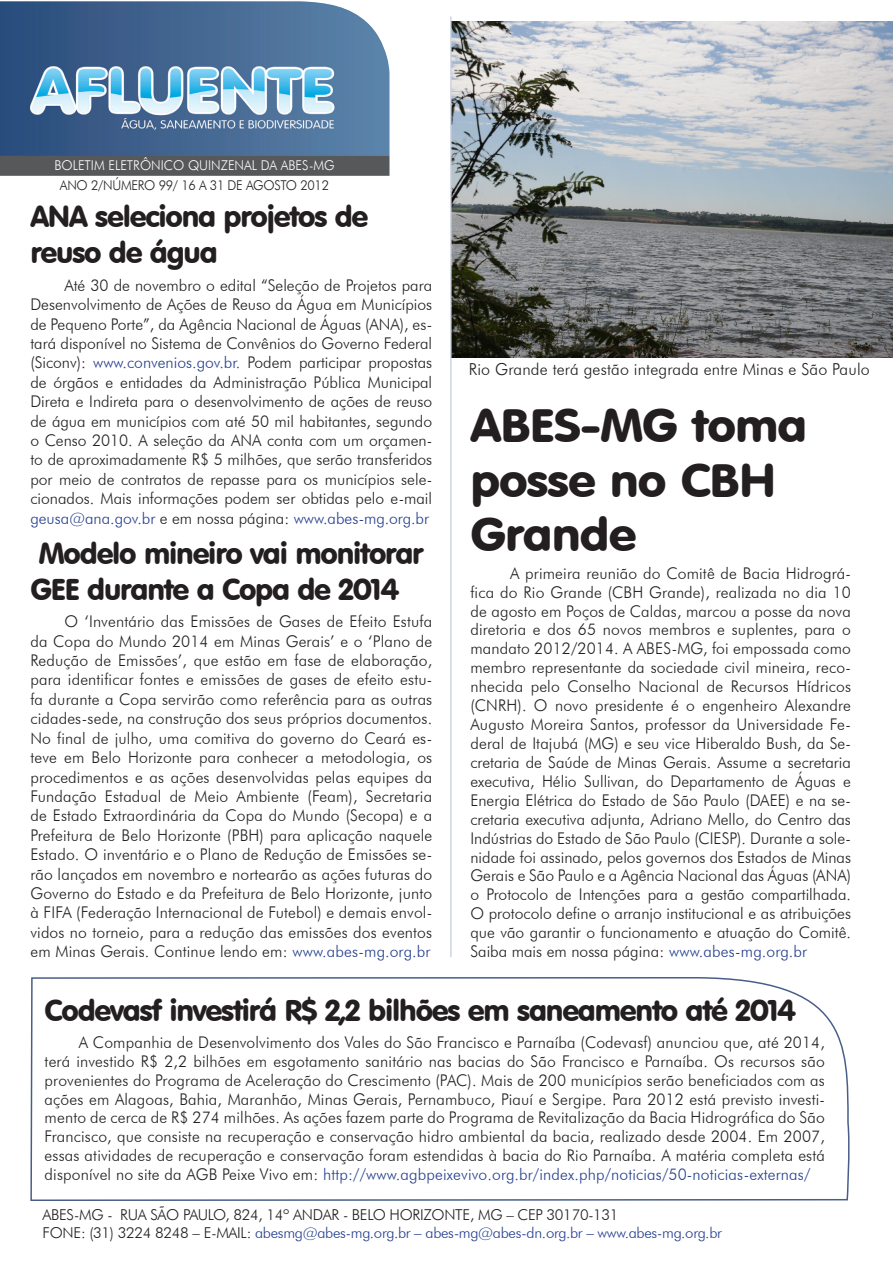
<style>
.page{position:relative;width:893px;height:1263px;background:#fff}
.page>*{position:absolute;margin:0;border:0;box-sizing:border-box;transform-origin:0 0}
.t1{font:45.6px/54.9px "VAG Rounded BT";letter-spacing:-.02em;color:#231f20;scale:1.09 1}
.t2{font:29.4px/35.8px "VAG Rounded BT";letter-spacing:-.04em;color:#231f20}
.t3{font:29.25px "VAG Rounded BT";letter-spacing:-.04em;color:#231f20}
.t4{font:300 16.5px "Futura BT";letter-spacing:.01em;color:#231f20}
.t5{font:300 16.2px/19.4px "Futura BT";letter-spacing:.01em;color:#231f20;text-align:justify}
.t6{font:300 15px "Futura BT";letter-spacing:-.02em;color:#253f8e}
.t7{font:300 15px "Futura BT";letter-spacing:-.02em;color:#231f20}
.t8{font:300 13.5px "Futura BT";color:#fff;scale:.95 1}
.t9{font:300 13.5px "Futura BT";letter-spacing:-.02em;color:#231f20;scale:.95 1}
.s1{color:#253f8e}
.s2{color:#231f20}
</style>
<div class="page">
<img style="left:0;top:1px;width:389px;height:175px">
<svg style="left:30px;top:977px;width:820px;height:224px"></svg>
<img style="left:452px;top:22px;width:441px;height:336px">
<hr style="left:450px;top:16px;width:2px;height:941px;background:#cacfe0">
<p class="t8" style="left:54px;top:157px;width:296px">BOLETIM ELETRÔNICO QUINZENAL DA ABES-MG</p>
<p class="t9" style="left:60px;top:177px;width:285px">ANO 2/NÚMERO 99/ 16 A 31 DE AGOSTO 2012</p>
<p class="t2" style="left:30px;top:198px;width:340px">ANA seleciona projetos de reuso de água</p>
<p class="t5" style="left:30px;top:275px;width:403px;text-indent:34px">Até 30 de novembro o edital “Seleção de Projetos para Desenvolvimento de Ações de Reuso da Água em Municípios de Pequeno Porte”, da Agência Nacional de Águas (ANA), es&shy;tará disponível no Sistema de Convênios do Governo Federal (Siconv): <span class="s1">www.convenios.gov.br.</span> Podem participar propostas de órgãos e entidades da Administração Pública Municipal Direta e Indireta para o desenvolvimento de ações de reuso de água em municípios com até 50 mil habitantes, segundo o Censo 2010. A seleção da ANA conta com um orçamen&shy;to de aproximadamente R$ 5 milhões, que serão transferidos por meio de contratos de repasse para os municípios sele&shy;cionados. Mais informações podem ser obtidas pelo e-mail <span class="s1">geusa@ana.gov.br</span> e em nossa página: <span class="s1">www.abes-mg.org.br</span></p>
<p class="t2" style="left:30px;top:535px;width:395px">Modelo mineiro vai monitorar<br>GEE durante a Copa de 2014</p>
<p class="t5" style="left:30px;top:612px;width:403px;text-indent:34px">O ‘Inventário das Emissões de Gases de Efeito Estufa da Copa do Mundo 2014 em Minas Gerais’ e o ‘Plano de Redução de Emissões’, que estão em fase de elaboração, para identificar fontes e emissões de gases de efeito estu&shy;fa durante a Copa servirão como referência para as outras cidades-sede, na construção dos seus próprios documentos.<br>No final de julho, uma comitiva do governo do Ceará es&shy;teve em Belo Horizonte para conhecer a metodologia, os procedimentos e as ações desenvolvidas pelas equipes da Fundação Estadual de Meio Ambiente (Feam), Secretaria de Estado Extraordinária da Copa do Mundo (Secopa) e a Prefeitura de Belo Horizonte (PBH) para aplicação naquele Estado. O inventário e o Plano de Redução de Emissões se&shy;rão lançados em novembro e nortearão as ações futuras do Governo do Estado e da Prefeitura de Belo Horizonte, junto à FIFA (Federação Internacional de Futebol) e demais envol&shy;vidos no torneio, para a redução das emissões dos eventos em Minas Gerais. Continue lendo em: <span class="s1">www.abes-mg.org.br</span></p>
<p class="t4" style="left:469px;top:359px;width:402px">Rio Grande terá gestão integrada entre Minas e São Paulo</p>
<p class="t1" style="left:470px;top:397px;width:311px">ABES-MG toma posse no CBH<br>Grande</p>
<p class="t5" style="left:470px;top:563px;width:382px;line-height:18.9px;text-indent:40px">A primeira reunião do Comitê de Bacia Hidrográ&shy;fica do Rio Grande (CBH Grande), realizada no dia 10 de agosto em Poços de Caldas, marcou a posse da nova diretoria e dos 65 novos membros e suplentes, para o mandato 2012/2014. A ABES-MG, foi empossada como membro representante da sociedade civil mineira, reco&shy;nhecida pelo Conselho Nacional de Recursos Hídricos (CNRH). O novo presidente é o engenheiro Alexandre Augusto Moreira Santos, professor da Universidade Fe&shy;deral de Itajubá (MG) e seu vice Hiberaldo Bush, da Se&shy;cretaria de Saúde de Minas Gerais. Assume a secretaria executiva, Hélio Sullivan, do Departamento de Águas e Energia Elétrica do Estado de São Paulo (DAEE) e na se&shy;cretaria executiva adjunta, Adriano Mello, do Centro das Indústrias do Estado de São Paulo (CIESP). Durante a sole&shy;nidade foi assinado, pelos governos dos Estados de Minas Gerais e São Paulo e a Agência Nacional das Águas (ANA) o Protocolo de Intenções para a gestão compartilhada.<br>O protocolo define o arranjo institucional e as atribuições que vão garantir o funcionamento e atuação do Comitê.<br>Saiba mais em nossa página: <span class="s1">www.abes-mg.org.br</span></p>
<p class="t3" style="left:45px;top:992px;width:753px">Codevasf investirá R$ 2,2 bilhões em saneamento até 2014</p>
<p class="t5" style="left:45px;top:1033px;width:782px;line-height:18.8px;text-indent:34px">A Companhia de Desenvolvimento dos Vales do São Francisco e Parnaíba (Codevasf) anunciou que, até 2014, terá investido R$ 2,2 bilhões em esgotamento sanitário nas bacias do São Francisco e Parnaíba. Os recursos são provenientes do Programa de Aceleração do Crescimento (PAC). Mais de 200 municípios serão beneficiados com as ações em Alagoas, Bahia, Maranhão, Minas Gerais, Pernambuco, Piauí e Sergipe. Para 2012 está previsto investi&shy;mento de cerca de R$ 274 milhões. As ações fazem parte do Programa de Revitalização da Bacia Hidrográfica do São Francisco, que consiste na recuperação e conservação hidro ambiental da bacia, realizado desde 2004. Em 2007, essas atividades de recuperação e conservação foram estendidas à bacia do Rio Parnaíba. A matéria completa está disponível no site da AGB Peixe Vivo em: <span class="s1">http://www.agbpeixevivo.org.br/index.php/noticias/50-noticias-externas/</span></p>
<p class="t7" style="left:43px;top:1205px;width:578px">ABES-MG - RUA SÃO PAULO, 824, 14º ANDAR - BELO HORIZONTE, MG – CEP 30170-131</p>
<p class="t6" style="left:43px;top:1223px;width:681px"><span class="s2">FONE: (31) 3224 8248 – E-MAIL:</span> abesmg@abes-mg.org.br – abes-mg@abes-dn.org.br – www.abes-mg.org.br</p>
</div>
